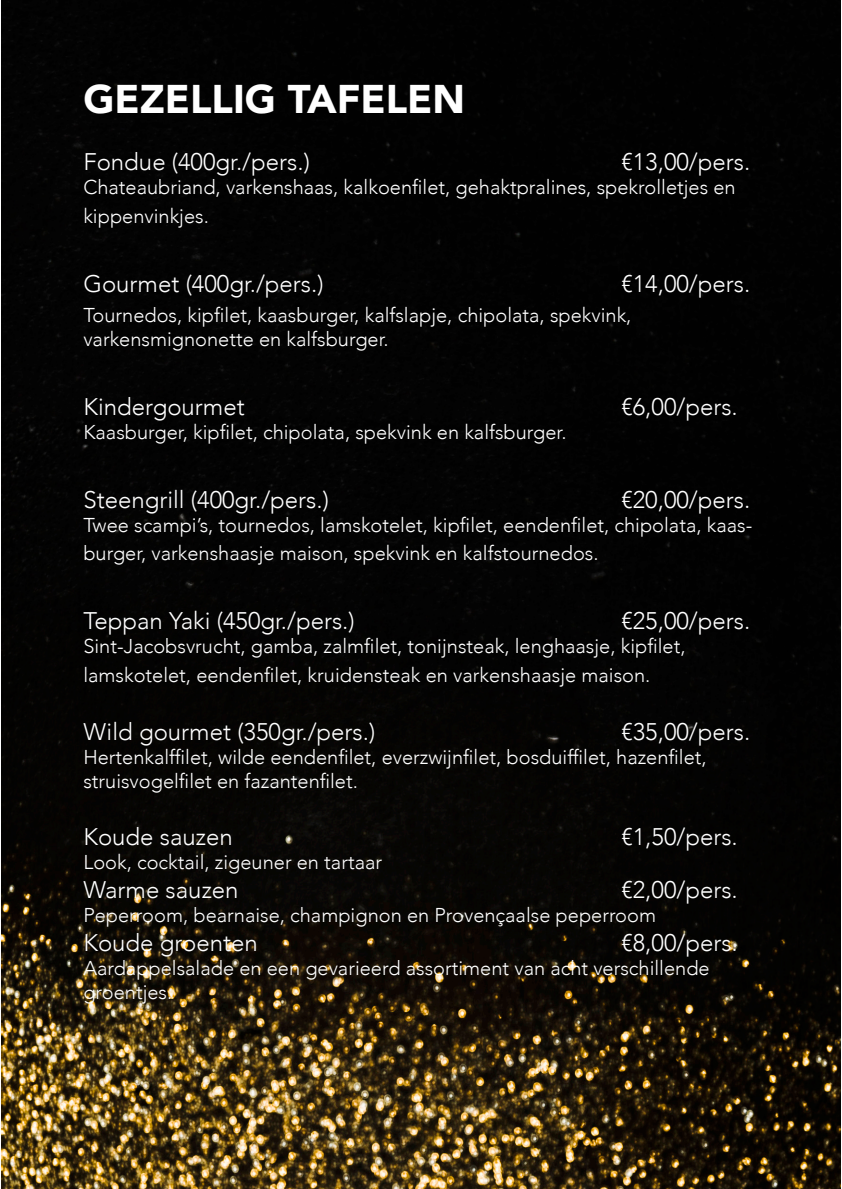
<style>
.page{position:relative;width:842px;height:1189px;background:#fff}
.page>*{position:absolute;margin:0;border:0;box-sizing:border-box;transform-origin:0 0}
.t1{font:900 40px "Avenir";color:#fff}
.t2{font:300 24px "Avenir";color:#fff}
.t3{font:300 20px/24px "Avenir";color:#fff}
</style>
<div class="page">
<img style="left:1px;top:0;width:839px;height:1189px">
<p class="t1" style="left:83px;top:65px;width:383px">GEZELLIG TAFELEN</p>
<p class="t2" style="left:83px;top:148px;width:228px">Fondue (400gr./pers.)</p>
<p class="t2" style="left:621px;top:148px;width:130px">€13,00/pers.</p>
<p class="t3" style="left:83px;top:173px;width:654px;line-height:28.8px">Chateaubriand, varkenshaas, kalkoenfilet, gehaktpralines, spekrolletjes en kippenvinkjes.</p>
<p class="t2" style="left:83px;top:270px;width:242px">Gourmet (400gr./pers.)</p>
<p class="t2" style="left:621px;top:270px;width:130px">€14,00/pers.</p>
<p class="t3" style="left:83px;top:303px;width:549px">Tournedos, kipfilet, kaasburger, kalfslapje, chipolata, spekvink, varkensmignonette en kalfsburger.</p>
<p class="t2" style="left:83px;top:392px;width:163px">Kindergourmet</p>
<p class="t2" style="left:621px;top:392px;width:118px">€6,00/pers.</p>
<p class="t3" style="left:83px;top:420px;width:485px">Kaasburger, kipfilet, chipolata, spekvink en kalfsburger.</p>
<p class="t2" style="left:83px;top:485px;width:247px">Steengrill (400gr./pers.)</p>
<p class="t2" style="left:621px;top:485px;width:130px">€20,00/pers.</p>
<p class="t3" style="left:83px;top:510px;width:670px;line-height:28.8px">Twee scampi’s, tournedos, lamskotelet, kipfilet, eendenfilet, chipolata, kaas&shy;burger, varkenshaasje maison, spekvink en kalfstournedos.</p>
<p class="t2" style="left:83px;top:607px;width:273px">Teppan Yaki (450gr./pers.)</p>
<p class="t2" style="left:621px;top:607px;width:130px">€25,00/pers.</p>
<p class="t3" style="left:83px;top:634px;width:604px">Sint-Jacobsvrucht, gamba, zalmfilet, tonijnsteak, lenghaasje, kipfilet,</p>
<p class="t3" style="left:83px;top:663px;width:568px">lamskotelet, eendenfilet, kruidensteak en varkenshaasje maison.</p>
<p class="t2" style="left:83px;top:717px;width:293px">Wild gourmet (350gr./pers.)</p>
<p class="t2" style="left:621px;top:717px;width:130px">€35,00/pers.</p>
<p class="t3" style="left:83px;top:745px;width:625px">Hertenkalffilet, wilde eendenfilet, everzwijnfilet, bosduiffilet, hazenfilet, struisvogelfilet en fazantenfilet.</p>
<p class="t2" style="left:83px;top:823px;width:151px">Koude sauzen</p>
<p class="t2" style="left:621px;top:823px;width:118px">€1,50/pers.</p>
<p class="t3" style="left:83px;top:850px;width:300px">Look, cocktail, zigeuner en tartaar</p>
<p class="t2" style="left:83px;top:875px;width:157px">Warme sauzen</p>
<p class="t2" style="left:621px;top:875px;width:118px">€2,00/pers.</p>
<p class="t3" style="left:83px;top:903px;width:574px">Peperroom, bearnaise, champignon en Provençaalse peperroom</p>
<p class="t2" style="left:83px;top:928px;width:176px">Koude groenten</p>
<p class="t2" style="left:621px;top:928px;width:118px">€8,00/pers.</p>
<p class="t3" style="left:83px;top:956px;width:628px">Aardappelsalade en een gevarieerd assortiment van acht verschillende groentjes.</p>
</div>
